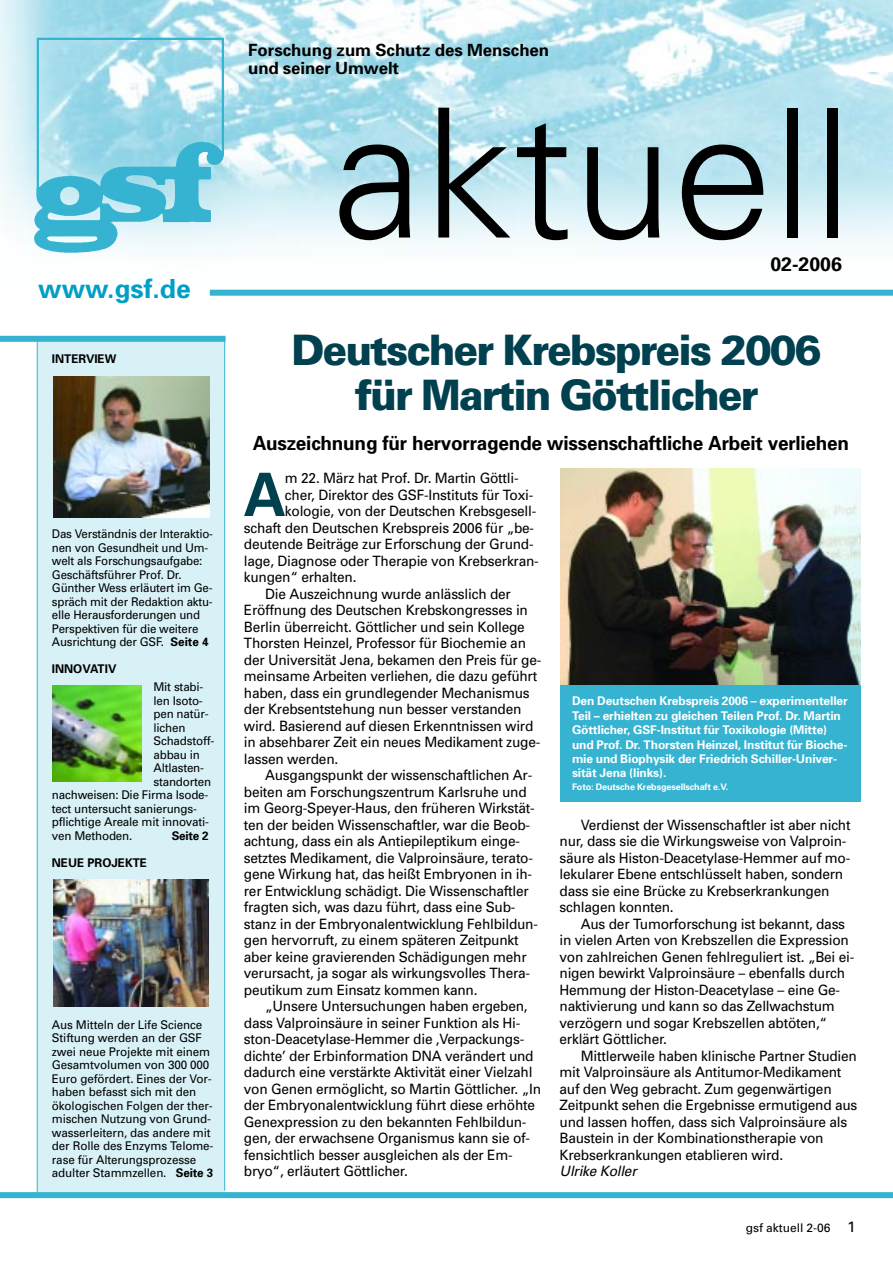
<style>
.page{position:relative;width:893px;height:1263px;background:#fff}
.page>*{position:absolute;margin:0;border:0;box-sizing:border-box;transform-origin:0 0}
.t1{font:300 179.85px "Univers";color:#000}
.t2{font:700 59.85px "Univers";color:#00404f}
.t3{font:900 42px/45px "Univers";letter-spacing:-.045em;color:#00404f;text-align:center;scale:.95 1}
.t4{font:700 26.4px "Univers";color:#009fc6}
.t5{font:700 19.5px "Univers";letter-spacing:-.01em;color:#000}
.t6{font:700 16.8px/18.3px "Univers";color:#000}
.t7{font:14.25px/16.5px "Univers";letter-spacing:-.015em;color:#000;scale:.96 1}
.t8{font:italic 14.25px "Univers";letter-spacing:-.015em;color:#000;scale:.96 1}
.t9{font:12px/13.5px "Univers";letter-spacing:-.015em;color:#000}
.t10{font:700 12px/14.4px "Univers";letter-spacing:-.01em;color:#fff}
.t11{font:12px/13.5px "Univers";letter-spacing:-.015em;color:#000;scale:.96 1}
.t12{font:700 12px "Univers";color:#000}
.t13{font:700 9px "Univers";letter-spacing:-.01em;color:#fff}
.s1{font-weight:700}
.s2{font-size:15px}
</style>
<div class="page">
<div style="left:38px;top:339px;width:187px;height:857px;background:#d8f1f6"></div>
<img style="left:0;top:0;width:892px;height:296px">
<img style="left:23px;top:26px;width:218px;height:241px">
<div style="left:210px;top:290px;width:682px;height:6px;background:#35b3d1"></div>
<hr style="left:224px;top:337px;width:1px;height:854px;background:#35b3d1">
<hr style="left:37px;top:336px;width:1px;height:859px;background:#35b3d1">
<div style="left:0;top:336px;width:225px;height:6px;background:#35b3d1"></div>
<div style="left:0;top:1192px;width:892px;height:6px;background:#35b3d1"></div>
<div style="left:560px;top:605px;width:300px;height:197px;background:#35b3d1"></div>
<img style="left:560px;top:469px;width:300px;height:215px">
<img style="left:53px;top:377px;width:157px;height:140px">
<img style="left:52px;top:686px;width:89px;height:96px">
<img style="left:53px;top:880px;width:155px;height:127px">
<h3 class="t4" style="left:38px;top:279px;width:154px">www.gsf.de</h3>
<p class="t12" style="left:52px;top:354px;width:66px">INTERVIEW</p>
<p class="t11" style="left:52px;top:528px;width:169px">Das Verständnis der Interaktio&shy;nen von Gesundheit und Um&shy;welt als Forschungsaufgabe:<br>Geschäftsführer Prof. Dr.<br>Günther Wess erläutert im Ge&shy;spräch mit der Redaktion aktu&shy;elle Herausforderungen und<br>Perspektiven für die weitere<br>Ausrichtung der GSF. <span class="s1">Seite 4</span></p>
<p class="t12" style="left:52px;top:665px;width:66px">INNOVATIV</p>
<p class="t9" style="left:153px;top:681px;width:51px">Mit stabi-</p>
<p class="t9" style="left:153px;top:695px;width:51px">len Isoto-</p>
<p class="t9" style="left:153px;top:708px;width:57px">pen natür-</p>
<p class="t9" style="left:153px;top:722px;width:34px">lichen</p>
<p class="t9" style="left:153px;top:735px;width:62px">Schadstoff-</p>
<p class="t9" style="left:153px;top:749px;width:48px">abbau in</p>
<p class="t9" style="left:153px;top:762px;width:52px">Altlasten-</p>
<p class="t9" style="left:153px;top:776px;width:59px">standorten</p>
<p class="t9" style="left:52px;top:789px;width:158px">nachweisen: Die Firma Isode-</p>
<p class="t9" style="left:52px;top:803px;width:146px">tect untersucht sanierungs-</p>
<p class="t9" style="left:52px;top:816px;width:159px">pflichtige Areale mit innovati-</p>
<p class="t9" style="left:52px;top:830px;width:82px">ven Methoden.</p>
<p class="t12" style="left:172px;top:831px;width:39px">Seite 2</p>
<p class="t12" style="left:52px;top:858px;width:97px">NEUE PROJEKTE</p>
<p class="t9" style="left:52px;top:1019px;width:163px">Aus Mitteln der Life Science<br>Stiftung werden an der GSF zwei neue Projekte mit einem<br>Gesamtvolumen von 300 000<br>Euro gefördert. Eines der Vor&shy;haben befasst sich mit den ökologischen Folgen der ther&shy;mischen Nutzung von Grund&shy;wasserleitern, das andere mit der Rolle des Enzyms Telome&shy;rase für Alterungsprozesse adulter Stammzellen. <span class="s1">Seite 3</span></p>
<p class="t6" style="left:248px;top:42px;width:302px">Forschung zum Schutz des Menschen und seiner Umwelt</p>
<h1 class="t1" style="left:333px;top:108px;width:521px">aktuell</h1>
<h3 class="t5" style="left:770px;top:257px;width:73px">02-2006</h3>
<h3 class="t3" style="left:291px;top:332px;width:559px">Deutscher Krebspreis 2006 für Martin Göttlicher</h3>
<h3 class="t5" style="left:253px;top:436px;width:598px">Auszeichnung für hervorragende wissenschaftliche Arbeit verliehen</h3>
<h2 class="t2" style="left:243px;top:473px;width:44px">A</h2>
<p class="t7" style="left:285px;top:471px;width:245px">m 22. März hat Prof. Dr. Martin Göttli-</p>
<p class="t7" style="left:285px;top:487px;width:260px">cher, Direktor des GSF-Instituts für Toxi-</p>
<p class="t7" style="left:285px;top:504px;width:263px">kologie, von der Deutschen Krebsgesell-</p>
<p class="t7" style="left:244px;top:520px;width:304px">schaft den Deutschen Krebspreis 2006 für „be-</p>
<p class="t7" style="left:244px;top:537px;width:303px">deutende Beiträge zur Erforschung der Grund-</p>
<p class="t7" style="left:244px;top:553px;width:309px">lage, Diagnose oder Therapie von Krebserkran-</p>
<p class="t7" style="left:244px;top:570px;width:119px">kungen“ erhalten.</p>
<p class="t7" style="left:265px;top:586px;width:257px">Die Auszeichnung wurde anlässlich der</p>
<p class="t7" style="left:244px;top:603px;width:297px">Eröffnung des Deutschen Krebskongresses in</p>
<p class="t7" style="left:244px;top:619px;width:294px">Berlin überreicht. Göttlicher und sein Kollege</p>
<p class="t7" style="left:244px;top:636px;width:295px">Thorsten Heinzel, Professor für Biochemie an</p>
<p class="t7" style="left:244px;top:652px;width:311px">der Universität Jena, bekamen den Preis für ge-</p>
<p class="t7" style="left:244px;top:669px;width:307px">meinsame Arbeiten verliehen, die dazu geführt</p>
<p class="t7" style="left:244px;top:685px;width:299px">haben, dass ein grundlegender Mechanismus</p>
<p class="t7" style="left:244px;top:702px;width:290px">der Krebsentstehung nun besser verstanden</p>
<p class="t7" style="left:244px;top:718px;width:303px">wird. Basierend auf diesen Erkenntnissen wird</p>
<p class="t7" style="left:244px;top:735px;width:310px">in absehbarer Zeit ein neues Medikament zuge-</p>
<p class="t7" style="left:244px;top:751px;width:100px">lassen werden.</p>
<p class="t7" style="left:265px;top:768px;width:280px">Ausgangspunkt der wissenschaftlichen Ar-</p>
<p class="t7" style="left:244px;top:784px;width:296px">beiten am Forschungszentrum Karlsruhe und</p>
<p class="t7" style="left:244px;top:801px;width:304px">im Georg-Speyer-Haus, den früheren Wirkstät-</p>
<p class="t7" style="left:244px;top:817px;width:300px">ten der beiden Wissenschaftler, war die Beob-</p>
<p class="t7" style="left:244px;top:834px;width:289px">achtung, dass ein als Antiepileptikum einge-</p>
<p class="t7" style="left:244px;top:850px;width:302px">setztes Medikament, die Valproinsäure, terato-</p>
<p class="t7" style="left:244px;top:867px;width:302px">gene Wirkung hat, das heißt Embryonen in ih-</p>
<p class="t7" style="left:244px;top:883px;width:298px">rer Entwicklung schädigt. Die Wissenschaftler</p>
<p class="t7" style="left:244px;top:900px;width:284px">fragten sich, was dazu führt, dass eine Sub-</p>
<p class="t7" style="left:244px;top:916px;width:308px">stanz in der Embryonalentwicklung Fehlbildun-</p>
<p class="t7" style="left:244px;top:933px;width:288px">gen hervorruft, zu einem späteren Zeitpunkt</p>
<p class="t7" style="left:244px;top:949px;width:296px">aber keine gravierenden Schädigungen mehr</p>
<p class="t7" style="left:244px;top:966px;width:300px">verursacht, ja sogar als wirkungsvolles Thera-</p>
<p class="t7" style="left:244px;top:982px;width:245px">peutikum zum Einsatz kommen kann.</p>
<p class="t7" style="left:265px;top:999px;width:275px">„Unsere Untersuchungen haben ergeben,</p>
<p class="t7" style="left:244px;top:1015px;width:289px">dass Valproinsäure in seiner Funktion als Hi-</p>
<p class="t7" style="left:244px;top:1032px;width:293px">ston-Deacetylase-Hemmer die ‚Verpackungs-</p>
<p class="t7" style="left:244px;top:1048px;width:303px">dichte’ der Erbinformation DNA verändert und</p>
<p class="t7" style="left:244px;top:1065px;width:302px">dadurch eine verstärkte Aktivität einer Vielzahl</p>
<p class="t7" style="left:244px;top:1081px;width:311px">von Genen ermöglicht, so Martin Göttlicher. „In</p>
<p class="t7" style="left:244px;top:1098px;width:305px">der Embryonalentwicklung führt diese erhöhte</p>
<p class="t7" style="left:244px;top:1114px;width:296px">Genexpression zu den bekannten Fehlbildun-</p>
<p class="t7" style="left:244px;top:1131px;width:299px">gen, der erwachsene Organismus kann sie of-</p>
<p class="t7" style="left:244px;top:1147px;width:281px">fensichtlich besser ausgleichen als der Em-</p>
<p class="t7" style="left:244px;top:1164px;width:172px">bryo“, erläutert Göttlicher.</p>
<p class="t10" style="left:572px;top:695px;width:277px">Den Deutschen Krebspreis 2006 – experimenteller Teil – erhielten zu gleichen Teilen Prof. Dr. Martin Göttlicher, GSF-Institut für Toxikologie (Mitte) und Prof. Dr. Thorsten Heinzel, Institut für Bioche&shy;mie und Biophysik der Friedrich Schiller-Univer&shy;sität Jena (links).</p>
<p class="t13" style="left:572px;top:783px;width:158px">Foto: Deutsche Krebsgesellschaft e.V.</p>
<p class="t7" style="left:559px;top:817px;width:305px;text-indent:21px">Verdienst der Wissenschaftler ist aber nicht nur, dass sie die Wirkungsweise von Valproin&shy;säure als Histon-Deacetylase-Hemmer auf mo&shy;lekularer Ebene entschlüsselt haben, sondern dass sie eine Brücke zu Krebserkrankungen schlagen konnten.</p>
<p class="t7" style="left:559px;top:916px;width:308px;text-indent:21px">Aus der Tumorforschung ist bekannt, dass in vielen Arten von Krebszellen die Expression von zahlreichen Genen fehlreguliert ist. „Bei ei&shy;nigen bewirkt Valproinsäure – ebenfalls durch Hemmung der Histon-Deacetylase – eine Ge&shy;naktivierung und kann so das Zellwachstum verzögern und sogar Krebszellen abtöten,“ erklärt Göttlicher.</p>
<p class="t7" style="left:559px;top:1048px;width:312px;text-indent:21px">Mittlerweile haben klinische Partner Studien mit Valproinsäure als Antitumor-Medikament auf den Weg gebracht. Zum gegenwärtigen Zeitpunkt sehen die Ergebnisse ermutigend aus und lassen hoffen, dass sich Valproinsäure als Baustein in der Kombinationstherapie von Krebserkrankungen etablieren wird.</p>
<p class="t8" style="left:559px;top:1166px;width:82px">Ulrike Koller</p>
<p class="t9" style="left:746px;top:1222px;width:111px">gsf aktuell 2-06 <span class="s2">1</span></p>
</div>
